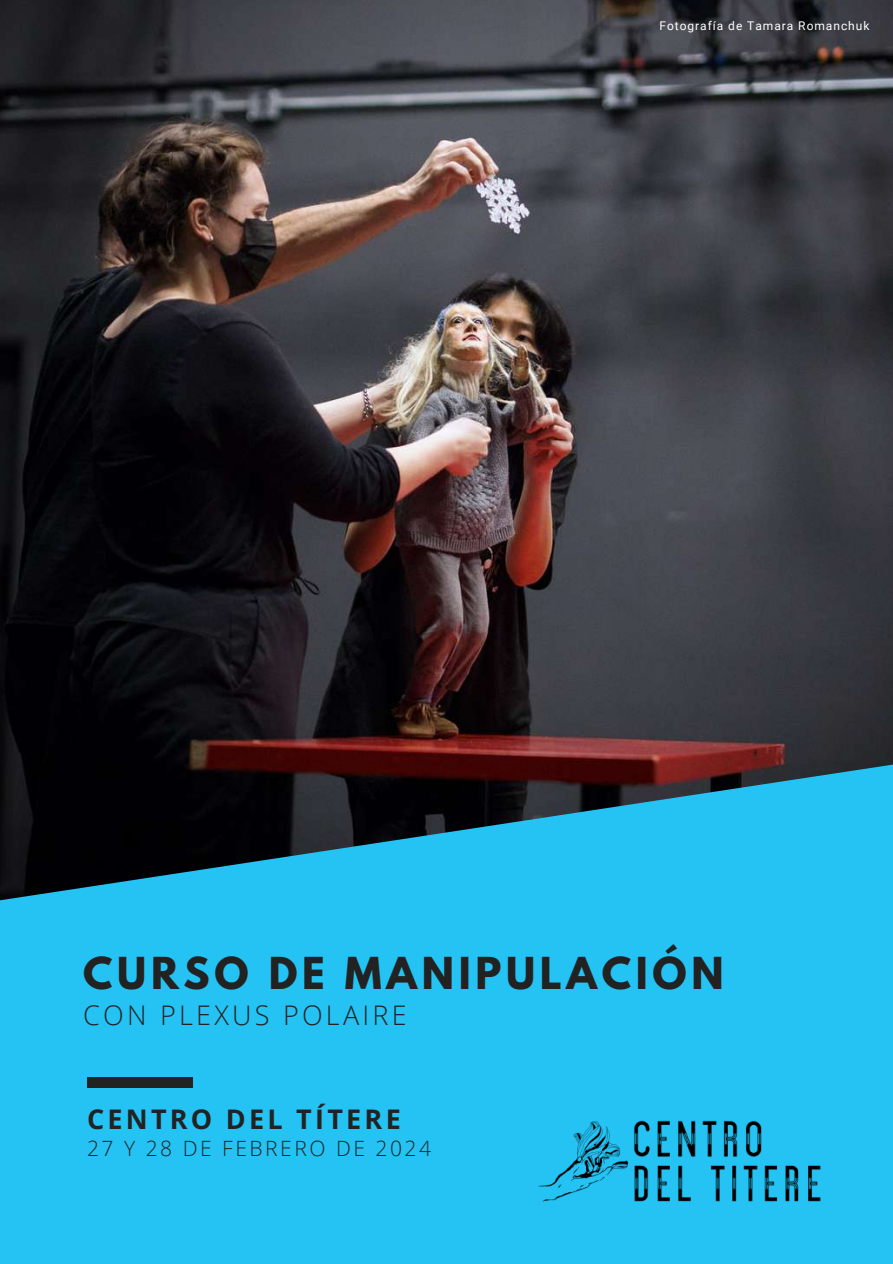
<style>
.page{position:relative;width:893px;height:1264px;background:#fff}
.page>*{position:absolute;margin:0;border:0;box-sizing:border-box;transform-origin:0 0}
.t1{font:700 39px "League Spartan";letter-spacing:.12em;color:#222}
.t2{font:300 27px "Open Sans";letter-spacing:.12em;color:#222}
.t3{font:700 27px "Open Sans";letter-spacing:.12em;color:#222}
.t4{font:300 21px "Open Sans";letter-spacing:.12em;color:#222}
.t5{font:12px "Roboto";letter-spacing:.08em;color:#fff}
</style>
<div class="page">
<div style="left:0;top:0;width:892px;height:1263px;background:#24c3f4"></div>
<img style="left:0;top:0;width:892px;height:901px">
<div style="left:87px;top:1077px;width:106px;height:10px;background:#222"></div>
<img style="left:538px;top:1120px;width:283px;height:82px">
<p class="t5" style="left:659px;top:19px;width:211px">Fotografía de Tamara Romanchuk</p>
<h1 class="t1" style="left:83px;top:954px;width:641px">CURSO DE MANIPULACIÓN</h1>
<h2 class="t2" style="left:83px;top:995px;width:325px">CON PLEXUS POLAIRE</h2>
<h2 class="t3" style="left:87px;top:1100px;width:315px">CENTRO DEL TÍTERE</h2>
<h3 class="t4" style="left:87px;top:1133px;width:345px">27 Y 28 DE FEBRERO DE 2024</h3>
</div>
